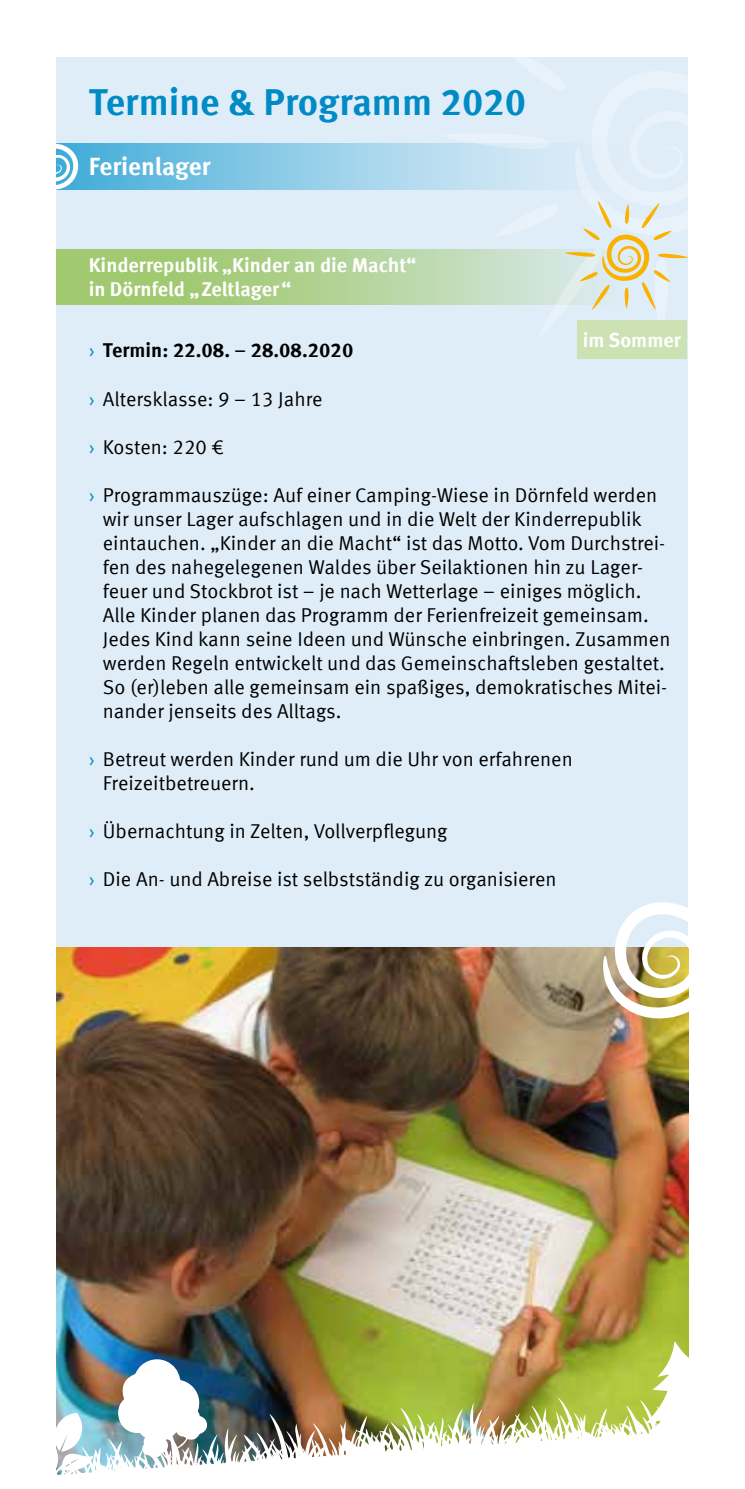
<style>
.page{position:relative;width:745px;height:1489px;background:#fff}
.page>*{position:absolute;margin:0;border:0;box-sizing:border-box;transform-origin:0 0}
.t1{font:700 37.5px "Meta Offc";color:#008bc5}
.t2{font:700 25px "Meta Offc";color:#fff}
.t3{font:20px/24px "Meta Offc Norm";color:#000}
.t4{font:700 20px/24px "Meta Offc";color:#fff}
.t5{font:700 20px "Meta Offc";color:#000}
.s1{font-family:"Meta Offc Norm";font-weight:400;color:#008bc5}
.s2{color:#008bc5}
</style>
<div class="page">
<div style="left:57px;top:57px;width:630px;height:1374px;background:#dfedf8"></div>
<img style="left:57px;top:947px;width:630px;height:394px">
<svg style="left:79px;top:144px;width:364px;height:46px"></svg>
<svg style="left:56px;top:143px;width:23px;height:47px"></svg>
<svg style="left:57px;top:250px;width:386px;height:55px"></svg>
<img style="left:56px;top:1341px;width:633px;height:85px">
<img style="left:56px;top:1426px;width:631px;height:49px">
<img style="left:602px;top:901px;width:87px;height:117px">
<svg style="left:443px;top:57px;width:246px;height:281px"></svg>
<div style="left:576px;top:321px;width:110px;height:38px;background:#cde2b2"></div>
<h1 class="t1" style="left:89px;top:80px;width:439px">Termine &amp; Programm 2020</h1>
<p class="t2" style="left:89px;top:151px;width:123px">Ferienlager</p>
<p class="t4" style="left:89px;top:253px;width:329px">Kinderrepublik „Kinder an die Macht“ in Dörnfeld „Zeltlager“</p>
<p class="t4" style="left:582px;top:329px;width:100px">im Sommer</p>
<p class="t5" style="left:89px;top:338px;width:266px"><span class="s1">›</span> Termin: 22.08. – 28.08.2020</p>
<p class="t3" style="left:89px;top:387px;width:235px"><span class="s2">›</span> Altersklasse: 9 – 13 Jahre</p>
<p class="t3" style="left:89px;top:435px;width:136px"><span class="s2">›</span> Kosten: 220 €</p>
<p class="t3" style="left:103px;top:483px;width:568px;text-indent:-14px"><span class="s2">›</span> Programmauszüge: Auf einer Camping-Wiese in Dörnfeld werden wir unser Lager aufschlagen und in die Welt der Kinderrepublik eintauchen. „Kinder an die Macht“ ist das Motto. Vom Durchstrei&shy;fen des nahegelegenen Waldes über Seilaktionen hin zu Lager&shy;feuer und Stockbrot ist – je nach Wetterlage – einiges möglich.<br>Alle Kinder planen das Programm der Ferienfreizeit gemeinsam.<br>Jedes Kind kann seine Ideen und Wünsche einbringen. Zusammen werden Regeln entwickelt und das Gemeinschaftsleben gestaltet.<br>So (er)leben alle gemeinsam ein spaßiges, demokratisches Mitei&shy;nander jenseits des Alltags.</p>
<p class="t3" style="left:103px;top:747px;width:471px;text-indent:-14px"><span class="s2">›</span> Betreut werden Kinder rund um die Uhr von erfahrenen<br>Freizeitbetreuern.</p>
<p class="t3" style="left:89px;top:819px;width:360px"><span class="s2">›</span> Übernachtung in Zelten, Vollverpflegung</p>
<p class="t3" style="left:89px;top:867px;width:469px"><span class="s2">›</span> Die An- und Abreise ist selbstständig zu organisieren</p>
</div>
